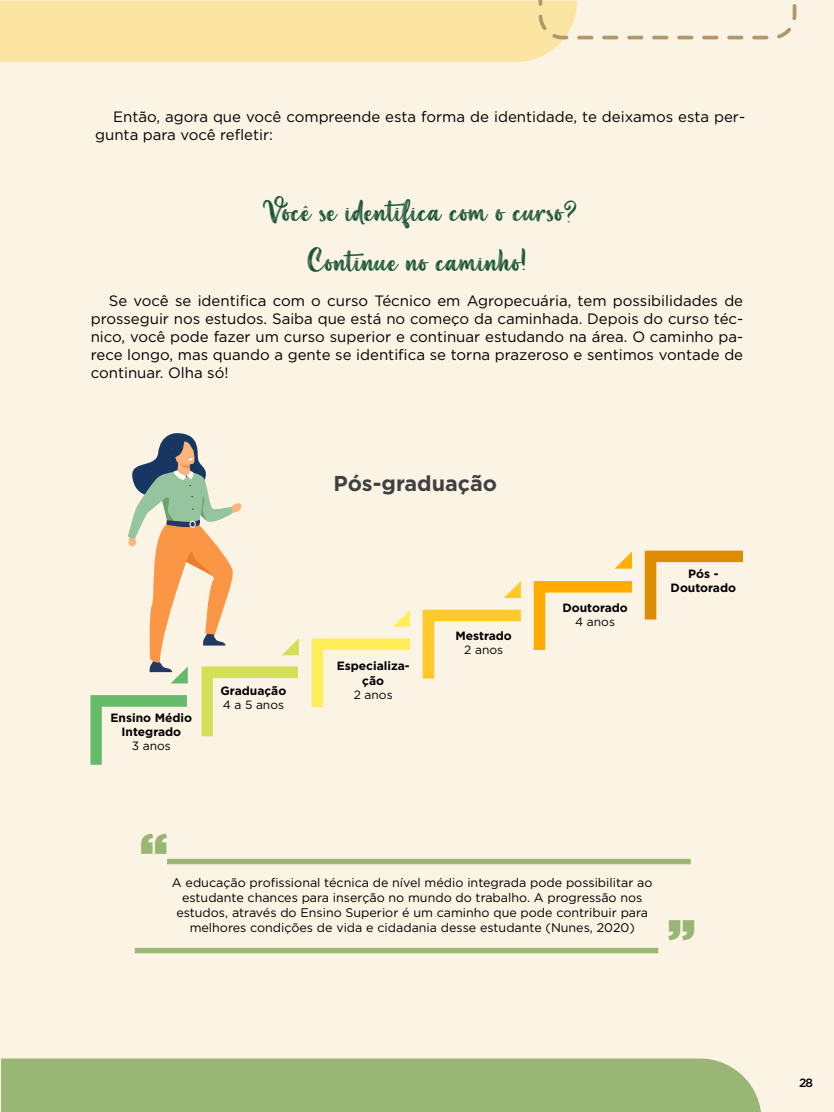
<style>
.page{position:relative;width:834px;height:1112px;background:#fbf3e4}
.page>*{position:absolute;margin:0;border:0;box-sizing:border-box;transform-origin:0 0}
.t1{font:900 50px "Gotham";color:#99b674}
.t2{font:24px "Aesthetic Violet";color:#1b5538}
.t3{font:700 21.5px "Gotham";color:#404040}
.t4{font:15px/18px "Gotham";color:#000;text-align:justify}
.t5{font:12.5px/15px "Gotham";color:#000;text-align:center}
.t6{font:700 12px/14.4px "Gotham";color:#000;text-align:center}
.t7{font:12px "Gotham";color:#000}
.t8{font:500 12px "Gotham";color:#000}
</style>
<div class="page">
<div style="left:1px;top:1059px;width:760px;height:53px;background:#99b674"></div>
<svg style="left:0;top:0;width:796px;height:62px"></svg>
<svg style="left:312px;top:638px;width:98px;height:69px"></svg>
<svg style="left:423px;top:610px;width:98px;height:69px"></svg>
<svg style="left:534px;top:581px;width:98px;height:69px"></svg>
<svg style="left:393px;top:610px;width:17px;height:17px"></svg>
<svg style="left:504px;top:581px;width:17px;height:17px"></svg>
<svg style="left:615px;top:552px;width:17px;height:17px"></svg>
<svg style="left:645px;top:551px;width:98px;height:69px"></svg>
<div style="left:167px;top:859px;width:523px;height:5px;background:#99b674"></div>
<div style="left:135px;top:948px;width:523px;height:5px;background:#99b674"></div>
<svg style="left:90px;top:433px;width:209px;height:332px"></svg>
<p class="t4" style="left:95px;top:108px;width:651px;text-indent:18px">Então, agora que você compreende esta forma de identidade, te deixamos esta per&shy;gunta para você refletir:</p>
<h2 class="t2" style="left:263px;top:197px;width:316px">Você se identifica com o curso?</h2>
<h2 class="t2" style="left:308px;top:248px;width:220px">Continue no caminho!</h2>
<p class="t4" style="left:91px;top:292px;width:654px;text-indent:18px">Se você se identifica com o curso Técnico em Agropecuária, tem possibilidades de prosseguir nos estudos. Saiba que está no começo da caminhada. Depois do curso téc&shy;nico, você pode fazer um curso superior e continuar estudando na área. O caminho pa&shy;rece longo, mas quando a gente se identifica se torna prazeroso e sentimos vontade de continuar. Olha só!</p>
<h3 class="t3" style="left:333px;top:469px;width:165px">Pós-graduação</h3>
<p class="t6" style="left:111px;top:710px;width:83px">Ensino Médio<br>Integrado</p>
<p class="t7" style="left:132px;top:738px;width:41px">3 anos</p>
<p class="t6" style="left:221px;top:683px;width:67px">Graduação</p>
<p class="t7" style="left:223px;top:697px;width:63px">4 a 5 anos</p>
<p class="t6" style="left:337px;top:659px;width:75px">Especializa&shy;ção</p>
<p class="t7" style="left:354px;top:687px;width:40px">2 anos</p>
<p class="t6" style="left:455px;top:629px;width:58px">Mestrado</p>
<p class="t7" style="left:464px;top:643px;width:40px">2 anos</p>
<p class="t6" style="left:562px;top:600px;width:67px">Doutorado</p>
<p class="t7" style="left:575px;top:614px;width:41px">4 anos</p>
<p class="t6" style="left:671px;top:566px;width:67px">Pós -<br>Doutorado</p>
<h1 class="t1" style="left:140px;top:815px;width:29px">“</h1>
<p class="t5" style="left:172px;top:875px;width:482px">A educação profissional técnica de nível médio integrada pode possibilitar ao estudante chances para inserção no mundo do trabalho. A progressão nos estudos, através do Ensino Superior é um caminho que pode contribuir para melhores condições de vida e cidadania desse estudante (Nunes, 2020)</p>
<h1 class="t1" style="left:696px;top:958px;width:29px;rotate:-180deg">“</h1>
<p class="t8" style="left:799px;top:1075px;width:16px">28</p>
</div>
